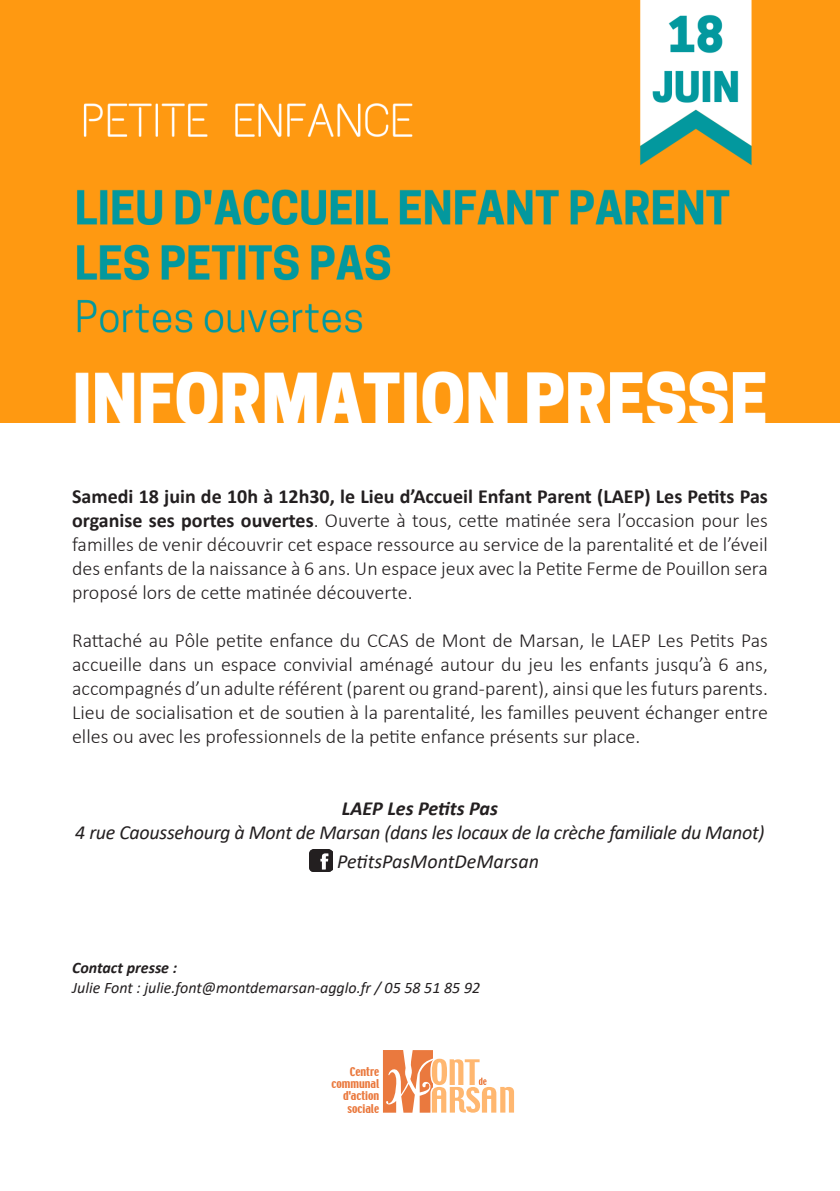
<style>
.page{position:relative;width:840px;height:1191px;background:#fff}
.page>*{position:absolute;margin:0;border:0;box-sizing:border-box;transform-origin:0 0}
.t1{font:300 20px/24px "Calibri";color:#231f20;text-align:justify}
.t2{font:italic 20px "Calibri";letter-spacing:-.015em;color:#231f20}
.t3{font:italic 700 20px "Calibri";color:#231f20}
.t4{font:italic 16px "Calibri";color:#231f20}
.t5{font:italic 700 16px "Calibri";color:#231f20}
.t6{font:10.8px/12.4px "Techno";color:#ea793e;text-align:right;scale:1.07 1}
.s1{font-weight:700}
</style>
<div class="page">
<img style="left:0;top:0;width:839px;height:423px">
<img style="left:309px;top:849px;width:23px;height:23px">
<svg style="left:383px;top:1050px;width:130px;height:63px"></svg>
<p class="t1" style="left:72px;top:484px;width:697px"><span class="s1">Samedi 18 juin de 10h à 12h30, le Lieu d’Accueil Enfant Parent (LAEP) Les Petits Pas organise ses portes ouvertes</span>. Ouverte à tous, cette matinée sera l’occasion pour les familles de venir découvrir cet espace ressource au service de la parentalité et de l’éveil des enfants de la naissance à 6 ans. Un espace jeux avec la Petite Ferme de Pouillon sera proposé lors de cette matinée découverte.</p>
<p class="t1" style="left:72px;top:628px;width:697px">Rattaché au Pôle petite enfance du CCAS de Mont de Marsan, le LAEP Les Petits Pas accueille dans un espace convivial aménagé autour du jeu les enfants jusqu’à 6 ans, accompagnés d’un adulte référent (parent ou grand-parent), ainsi que les futurs parents.<br>Lieu de socialisation et de soutien à la parentalité, les familles peuvent échanger entre elles ou avec les professionnels de la petite enfance présents sur place.</p>
<p class="t3" style="left:342px;top:794px;width:158px">LAEP Les Petits Pas</p>
<p class="t2" style="left:75px;top:818px;width:690px">4 rue Caoussehourg à Mont de Marsan (dans les locaux de la crèche familiale du Manot)</p>
<p class="t2" style="left:337px;top:847px;width:203px">PetitsPasMontDeMarsan</p>
<p class="t5" style="left:72px;top:956px;width:107px">Contact presse :</p>
<p class="t4" style="left:72px;top:976px;width:409px">Julie Font : julie.font@montdemarsan-agglo.fr / 05 58 51 85 92</p>
<p class="t6" style="left:331px;top:1065px;width:46px">Centre communal d'action sociale</p>
</div>
